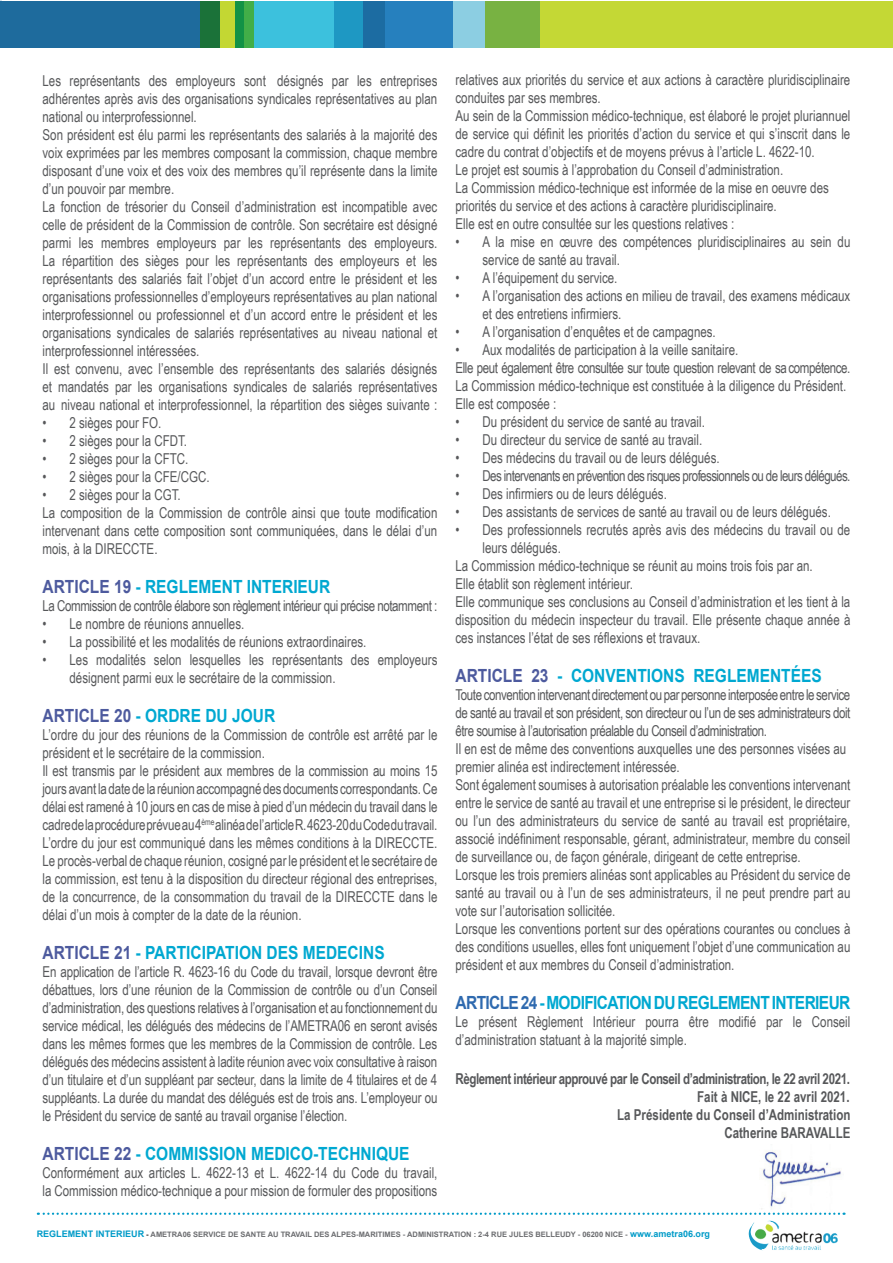
<style>
.page{position:relative;width:893px;height:1263px;background:#fff}
.page>*{position:absolute;margin:0;border:0;box-sizing:border-box;transform-origin:0 0}
.t1{font:700 18.15px "Arial";color:#00a8d1;scale:.85 1}
.t2{font:700 18.15px "Arial";letter-spacing:-.04em;color:#00a8d1;scale:.85 1}
.t3{font:15px/18px "Arial Narrow";color:#57585a;scale:.94 1}
.t4{font:700 15px/18px "Arial Narrow";color:#57585a;text-align:right;scale:.94 1}
.t5{font:15px "Arial Narrow";letter-spacing:-.03em;color:#57585a;scale:.94 1}
.t6{font:15px "Arial Narrow";letter-spacing:-.04em;color:#57585a;scale:.94 1}
.t7{font:700 7.5px "Arial";color:#6c6d70}
.s1{color:#4d5a9e}
.s2{color:#2f6aaf}
.s3{font-size:9px;color:#009bc8}
.s4{color:#231f20}
</style>
<div class="page">
<div style="left:0;top:1px;width:202px;height:46px;background:#1e6b9d"></div>
<div style="left:200px;top:1px;width:20px;height:46px;background:#1b7239"></div>
<div style="left:220px;top:1px;width:16px;height:46px;background:#c3d733"></div>
<div style="left:236px;top:1px;width:8px;height:46px;background:#129246"></div>
<div style="left:244px;top:1px;width:11px;height:46px;background:#42ae48"></div>
<div style="left:255px;top:1px;width:79px;height:46px;background:#3cc1dd"></div>
<div style="left:334px;top:1px;width:29px;height:46px;background:#1e98c3"></div>
<div style="left:363px;top:1px;width:22px;height:46px;background:#1c6ca2"></div>
<div style="left:385px;top:1px;width:68px;height:46px;background:#2680be"></div>
<div style="left:453px;top:1px;width:32px;height:46px;background:#8ccee2"></div>
<div style="left:485px;top:1px;width:57px;height:46px;background:#78b242"></div>
<div style="left:540px;top:1px;width:353px;height:46px;background:#c4d835"></div>
<img style="left:761px;top:1150px;width:80px;height:59px">
<img style="left:749px;top:1220px;width:89px;height:31px">
<svg style="left:38px;top:1212px;width:806px;height:3px"></svg>
<p class="t3" style="left:43px;top:71px;width:422px">Les représentants des employeurs sont désignés par les entreprises adhérentes après avis des organisations syndicales représentatives au plan national ou interprofessionnel.<br>Son président est élu parmi les représentants des salariés à la majorité des voix exprimées par les membres composant la commission, chaque membre disposant d’une voix et des voix des membres qu’il représente dans la limite d’un pouvoir par membre.<br>La fonction de trésorier du Conseil d’administration est incompatible avec celle de président de la Commission de contrôle. Son secrétaire est désigné parmi les membres employeurs par les représentants des employeurs.<br>La répartition des sièges pour les représentants des employeurs et les représentants des salariés fait l’objet d’un accord entre le président et les organisations professionnelles d’employeurs représentatives au plan national interprofessionnel ou professionnel et d’un accord entre le président et les organisations syndicales de salariés représentatives au niveau national et interprofessionnel intéressées.<br>Il est convenu, avec l’ensemble des représentants des salariés désignés et mandatés par les organisations syndicales de salariés représentatives au niveau national et interprofessionnel, la répartition des sièges suivante :</p>
<p class="t3" style="left:43px;top:413px;width:128px">• 2 sièges pour FO.</p>
<p class="t3" style="left:43px;top:431px;width:155px">• 2 sièges pour la CFDT.</p>
<p class="t3" style="left:43px;top:449px;width:157px">• 2 sièges pour la CFTC.</p>
<p class="t3" style="left:43px;top:467px;width:179px">• 2 sièges pour la CFE/CGC.</p>
<p class="t3" style="left:43px;top:485px;width:422px">• 2 sièges pour la CGT.<br>La composition de la Commission de contrôle ainsi que toute modification intervenant dans cette composition sont communiquées, dans le délai d’un mois, à la DIRECCTE.</p>
<p class="t1" style="left:43px;top:574px;width:340px"><span class="s1">ARTICLE 19</span> - REGLEMENT INTERIEUR</p>
<p class="t5" style="left:43px;top:594px;width:422px">La Commission de contrôle élabore son règlement intérieur qui précise notamment :</p>
<p class="t3" style="left:43px;top:614px;width:216px">• Le nombre de réunions annuelles.</p>
<p class="t3" style="left:43px;top:632px;width:346px">• La possibilité et les modalités de réunions extraordinaires.</p>
<p class="t3" style="left:70px;top:650px;width:393px;text-indent:-27px">• Les modalités selon lesquelles les représentants des employeurs désignent parmi eux le secrétaire de la commission.</p>
<p class="t1" style="left:43px;top:703px;width:275px"><span class="s1">ARTICLE 20</span> - ORDRE DU JOUR</p>
<p class="t3" style="left:43px;top:725px;width:422px">L’ordre du jour des réunions de la Commission de contrôle est arrêté par le président et le secrétaire de la commission.<br>Il est transmis par le président aux membres de la commission au moins 15 jours avant la date de la réunion accompagné des documents correspondants. Ce délai est ramené à 10 jours en cas de mise à pied d’un médecin du travail dans le cadre de la procédure prévue au 4<sup>ème</sup> alinéa de l’article R. 4623-20 du Code du travail.<br>L’ordre du jour est communiqué dans les mêmes conditions à la DIRECCTE.<br>Le procès-verbal de chaque réunion, cosigné par le président et le secrétaire de la commission, est tenu à la disposition du directeur régional des entreprises, de la concurrence, de la consommation du travail de la DIRECCTE dans le délai d’un mois à compter de la date de la réunion.</p>
<p class="t1" style="left:43px;top:940px;width:404px"><span class="s1">ARTICLE 21</span> - PARTICIPATION DES MEDECINS</p>
<p class="t3" style="left:43px;top:962px;width:422px;text-align:justify">En application de l’article R. 4623-16 du Code du travail, lorsque devront être débattues, lors d’une réunion de la Commission de contrôle ou d’un Conseil d’administration, des questions relatives à l’organisation et au fonctionnement du service médical, les délégués des médecins de l’AMETRA06 en seront avisés dans les mêmes formes que les membres de la Commission de contrôle. Les délégués des médecins assistent à ladite réunion avec voix consultative à raison d’un titulaire et d’un suppléant par secteur, dans la limite de 4 titulaires et de 4 suppléants. La durée du mandat des délégués est de trois ans. L’employeur ou le Président du service de santé au travail organise l’élection.</p>
<p class="t1" style="left:43px;top:1141px;width:433px"><span class="s1">ARTICLE 22</span> - COMMISSION MEDICO-TECHNIQUE</p>
<p class="t3" style="left:43px;top:1163px;width:422px">Conformément aux articles L. 4622-13 et L. 4622-14 du Code du travail, la Commission médico-technique a pour mission de formuler des propositions</p>
<p class="t3" style="left:455px;top:70px;width:422px">relatives aux priorités du service et aux actions à caractère pluridisciplinaire conduites par ses membres.<br>Au sein de la Commission médico-technique, est élaboré le projet pluriannuel de service qui définit les priorités d’action du service et qui s’inscrit dans le cadre du contrat d’objectifs et de moyens prévus à l’article L. 4622-10.<br>Le projet est soumis à l’approbation du Conseil d’administration.<br>La Commission médico-technique est informée de la mise en oeuvre des priorités du service et des actions à caractère pluridisciplinaire.<br>Elle est en outre consultée sur les questions relatives :</p>
<p class="t3" style="left:482px;top:232px;width:393px;text-indent:-27px">• A la mise en œuvre des compétences pluridisciplinaires au sein du service de santé au travail.</p>
<p class="t3" style="left:455px;top:268px;width:174px">• A l’équipement du service.</p>
<p class="t3" style="left:482px;top:286px;width:393px;text-indent:-27px">• A l’organisation des actions en milieu de travail, des examens médicaux et des entretiens infirmiers.</p>
<p class="t3" style="left:455px;top:322px;width:278px">• A l’organisation d’enquêtes et de campagnes.</p>
<p class="t3" style="left:455px;top:340px;width:422px">• Aux modalités de participation à la veille sanitaire.<br>Elle peut également être consultée sur toute question relevant de sa compétence.<br>La Commission médico-technique est constituée à la diligence du Président.<br>Elle est composée :</p>
<p class="t3" style="left:455px;top:412px;width:267px">• Du président du service de santé au travail.</p>
<p class="t3" style="left:455px;top:430px;width:264px">• Du directeur du service de santé au travail.</p>
<p class="t3" style="left:455px;top:448px;width:283px">• Des médecins du travail ou de leurs délégués.</p>
<p class="t6" style="left:455px;top:464px;width:422px">• Des intervenants en prévention des risques professionnels ou de leurs délégués.</p>
<p class="t3" style="left:455px;top:484px;width:226px">• Des infirmiers ou de leurs délégués.</p>
<p class="t3" style="left:455px;top:502px;width:401px">• Des assistants de services de santé au travail ou de leurs délégués.</p>
<p class="t3" style="left:455px;top:520px;width:422px">• Des professionnels recrutés après avis des médecins du travail ou de</p>
<p class="t3" style="left:482px;top:538px;width:85px">leurs délégués.</p>
<p class="t3" style="left:455px;top:556px;width:382px">La Commission médico-technique se réunit au moins trois fois par an.</p>
<p class="t3" style="left:455px;top:574px;width:190px">Elle établit son règlement intérieur.</p>
<p class="t3" style="left:455px;top:592px;width:422px">Elle communique ses conclusions au Conseil d’administration et les tient à la</p>
<p class="t3" style="left:455px;top:610px;width:422px">disposition du médecin inspecteur du travail. Elle présente chaque année à</p>
<p class="t3" style="left:455px;top:628px;width:262px">ces instances l’état de ses réflexions et travaux.</p>
<p class="t1" style="left:455px;top:663px;width:432px"><span class="s1">ARTICLE 23</span> - CONVENTIONS REGLEMENTÉES</p>
<p class="t3" style="left:455px;top:685px;width:422px">Toute convention intervenant directement ou par personne interposée entre le service de santé au travail et son président, son directeur ou l’un de ses administrateurs doit être soumise à l’autorisation préalable du Conseil d’administration.<br>Il en est de même des conventions auxquelles une des personnes visées au premier alinéa est indirectement intéressée.<br>Sont également soumises à autorisation préalable les conventions intervenant entre le service de santé au travail et une entreprise si le président, le directeur ou l’un des administrateurs du service de santé au travail est propriétaire, associé indéfiniment responsable, gérant, administrateur, membre du conseil de surveillance ou, de façon générale, dirigeant de cette entreprise.<br>Lorsque les trois premiers alinéas sont applicables au Président du service de santé au travail ou à l’un de ses administrateurs, il ne peut prendre part au vote sur l’autorisation sollicitée.<br>Lorsque les conventions portent sur des opérations courantes ou conclues à des conditions usuelles, elles font uniquement l’objet d’une communication au président et aux membres du Conseil d’administration.</p>
<p class="t2" style="left:455px;top:990px;width:466px"><span class="s2">ARTICLE 24</span> - MODIFICATION DU REGLEMENT INTERIEUR</p>
<p class="t3" style="left:455px;top:1012px;width:422px">Le présent Règlement Intérieur pourra être modifié par le Conseil d’administration statuant à la majorité simple.</p>
<p class="t4" style="left:455px;top:1069px;width:422px">Règlement intérieur approuvé par le Conseil d’administration, le 22 avril 2021.<br>Fait à NICE, le 22 avril 2021.<br>La Présidente du Conseil d’Administration<br>Catherine BARAVALLE</p>
<p class="t7" style="left:37px;top:1229px;width:675px"><span class="s3">REGLEMENT INTERIEUR</span> <span class="s4">-</span> AMETRA06 SERVICE DE SANTE AU TRAVAIL DES ALPES-MARITIMES - ADMINISTRATION : 2-4 RUE JULES BELLEUDY - 06200 NICE - <span class="s3">www.ametra06.org</span></p>
</div>
